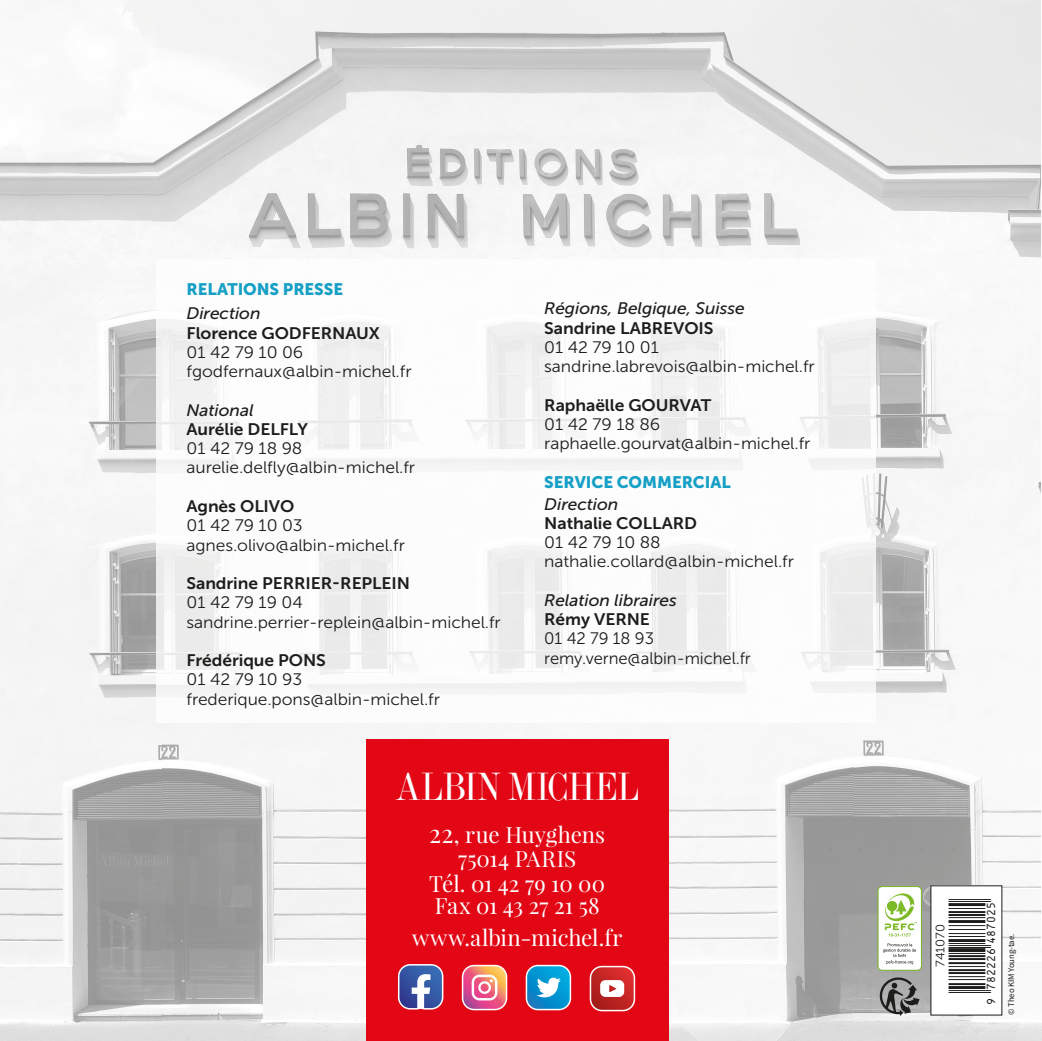
<style>
.page{position:relative;width:1042px;height:1041px;background:#fff}
.page>*{position:absolute;margin:0;border:0;box-sizing:border-box;transform-origin:0 0}
.t1{font:49px "Ean T48 Lfz";color:#1d1d1b}
.t2{font:39.02px "Lorenzo Albin Michel";letter-spacing:.005em;color:#fff}
.t3{font:22.4px/24.5px "Playfair Display";color:#fff;text-align:center}
.t4{font:16.62px/19.2px "Museo Sans 300";letter-spacing:-.005em;color:#1d1d1b;scale:1.05 1}
.t5{font:16.62px "Museo Sans 700";letter-spacing:-.005em;color:#1d1d1b;scale:1.05 1}
.t6{font:italic 16.62px "Museo Sans 500";letter-spacing:-.005em;color:#1d1d1b;scale:1.05 1}
.t7{font:16.62px/19.2px "Museo Sans 300";letter-spacing:-.005em;color:#1d1d1b}
.t8{font:16.62px "Museo Sans 900";letter-spacing:-.005em;color:#17a0c6}
.t9{font:12.25px "Museo Sans 300";letter-spacing:-.005em;color:#1d1d1b;scale:1.05 1}
.t10{font:8.75px "Source Sans Pro";letter-spacing:-.01em;color:#1d1d1b}
.s1{font-size:25.2px}
</style>
<div class="page">
<img style="left:0;top:0;width:727px;height:259px">
<img style="left:727px;top:0;width:314px;height:316px">
<img style="left:0;top:259px;width:162px;height:781px">
<img style="left:853px;top:317px;width:188px;height:723px">
<img style="left:162px;top:723px;width:691px;height:317px">
<div style="left:878px;top:886px;width:43px;height:83px;background:#fff;border-radius:4px"></div>
<div style="left:877px;top:886px;width:45px;height:84px;border:1px solid #7eba28;border-radius:4px"></div>
<svg style="left:883px;top:943px;width:33px;height:21px"></svg>
<svg style="left:884px;top:893px;width:33px;height:43px"></svg>
<img style="left:878px;top:975px;width:42px;height:41px">
<img style="left:156px;top:260px;width:720px;height:462px">
<div style="left:931px;top:885px;width:71px;height:129px;background:#fff"></div>
<div style="left:366px;top:739px;width:303px;height:301px;background:#e30614"></div>
<div style="left:526px;top:964px;width:45px;height:46px;border:2px solid #fff;border-radius:12px"></div>
<svg style="left:526px;top:965px;width:44px;height:44px;background:#46a6d3"></svg>
<div style="left:590px;top:965px;width:45px;height:46px;border:2px solid #fff;border-radius:12px"></div>
<svg style="left:590px;top:966px;width:44px;height:44px;background:#d25c5b"></svg>
<div style="left:462px;top:964px;width:45px;height:46px;border:2px solid #fff;border-radius:12px"></div>
<svg style="left:463px;top:965px;width:43px;height:44px;background:#eb8991"></svg>
<svg style="left:398px;top:964px;width:46px;height:46px;background:#787aae"></svg>
<p class="t8" style="left:187px;top:280px;width:158px">RELATIONS PRESSE</p>
<p class="t6" style="left:187px;top:304px;width:72px">Direction</p>
<p class="t5" style="left:187px;top:323px;width:186px">Florence GODFERNAUX</p>
<p class="t4" style="left:187px;top:342px;width:216px">01 42 79 10 06 fgodfernaux@albin-michel.fr</p>
<p class="t6" style="left:187px;top:401px;width:65px">National</p>
<p class="t5" style="left:187px;top:420px;width:117px">Aurélie DELFLY</p>
<p class="t4" style="left:187px;top:439px;width:219px">01 42 79 18 98 aurelie.delfly@albin-michel.fr</p>
<p class="t5" style="left:187px;top:497px;width:104px">Agnès OLIVO</p>
<p class="t4" style="left:187px;top:516px;width:209px">01 42 79 10 03 agnes.olivo@albin-michel.fr</p>
<p class="t5" style="left:187px;top:574px;width:214px">Sandrine PERRIER-REPLEIN</p>
<p class="t4" style="left:187px;top:593px;width:301px">01 42 79 19 04 sandrine.perrier-replein@albin-michel.fr</p>
<p class="t5" style="left:187px;top:651px;width:134px">Frédérique PONS</p>
<p class="t4" style="left:187px;top:670px;width:243px">01 42 79 10 93 frederique.pons@albin-michel.fr</p>
<p class="t6" style="left:544px;top:299px;width:192px">Régions, Belgique, Suisse</p>
<p class="t5" style="left:544px;top:318px;width:163px">Sandrine LABREVOIS</p>
<p class="t4" style="left:544px;top:337px;width:259px">01 42 79 10 01 sandrine.labrevois@albin-michel.fr</p>
<p class="t5" style="left:544px;top:395px;width:161px">Raphaëlle GOURVAT</p>
<p class="t4" style="left:544px;top:414px;width:255px">01 42 79 18 86 raphaelle.gourvat@albin-michel.fr</p>
<p class="t8" style="left:544px;top:472px;width:188px">SERVICE COMMERCIAL</p>
<p class="t6" style="left:544px;top:494px;width:72px">Direction</p>
<p class="t5" style="left:544px;top:513px;width:147px">Nathalie COLLARD</p>
<p class="t4" style="left:544px;top:532px;width:239px">01 42 79 10 88 nathalie.collard@albin-michel.fr</p>
<p class="t6" style="left:544px;top:591px;width:128px">Relation libraires</p>
<p class="t5" style="left:544px;top:610px;width:102px">Rémy VERNE</p>
<p class="t7" style="left:544px;top:629px;width:208px">01 42 79 18 93 remy.verne@albin-michel.fr</p>
<h2 class="t2" style="left:395px;top:767px;width:245px">ALBIN MICHEL</h2>
<h3 class="t3" style="left:429px;top:821px;width:178px"><span class="s1">22</span>, rue Huyghens<br>75014 PARIS<br>Tél. 01 42 79 10 00</h3>
<h3 class="t3" style="left:412px;top:889px;width:212px;line-height:32px">Fax 01 43 27 21 58 www.albin-michel.fr</h3>
<h1 class="t1" style="left:949px;top:1003px;width:105px;rotate:-90deg">-:HSMCMG=Y]\UWZ:</h1>
<p class="t9" style="left:934px;top:966px;width:42px;rotate:-90deg">741070</p>
<p class="t10" style="left:1006px;top:1014px;width:82px;rotate:-90deg">© Theo KIM Young-tae.</p>
</div>
